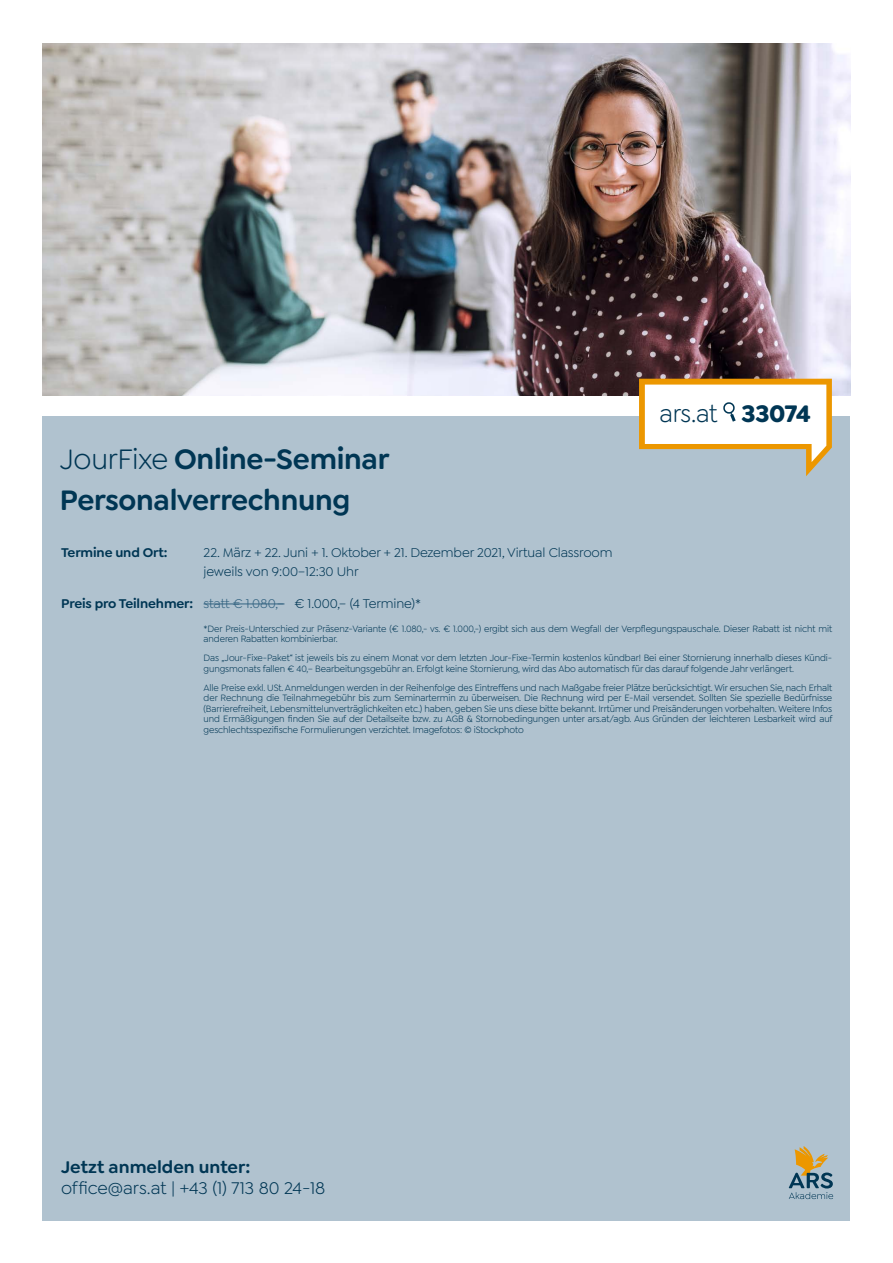
<style>
.page{position:relative;width:893px;height:1263px;background:#fff}
.page>*{position:absolute;margin:0;border:0;box-sizing:border-box;transform-origin:0 0}
.t1{font:600 30px/40.5px "Goldplay";letter-spacing:-.01em;color:#003654}
.t2{font:25.5px "Goldplay";color:#003654}
.t3{font:18px "Goldplay";letter-spacing:-.01em;color:#003654}
.t4{font:600 18px "Goldplay";color:#003654}
.t5{font:13.5px/19.5px "Goldplay";letter-spacing:-.01em;color:#003654}
.t6{font:600 13.5px "Goldplay";letter-spacing:-.01em;color:#003654}
.t7{font:9.75px/10.5px "Goldplay";letter-spacing:-.01em;color:#003654;scale:.95 1}
.s1{font-weight:400}
.s2{font-weight:700}
.s3{font-weight:400;color:#336381}
</style>
<div class="page">
<div style="left:43px;top:416px;width:807px;height:804px;background:#b0c2cf"></div>
<img style="left:43px;top:43px;width:807px;height:352px">
<hr style="left:204px;top:604px;width:80px;height:1px;background:#336381">
<svg style="left:789px;top:1146px;width:44px;height:53px"></svg>
<svg style="left:639px;top:379px;width:193px;height:97px"></svg>
<h1 class="t1" style="left:60px;top:439px;width:331px"><span class="s1">JourFixe</span> Online-Seminar<br>Personalverrechnung</h1>
<h2 class="t2" style="left:659px;top:399px;width:153px">ars.at <span class="s2">33074</span></h2>
<h3 class="t6" style="left:61px;top:544px;width:108px">Termine und Ort:</h3>
<h3 class="t5" style="left:204px;top:542px;width:410px">22. März + 22. Juni + 1. Oktober + 21. Dezember 2021, Virtual Classroom jeweils von 9:00–12:30 Uhr</h3>
<h3 class="t6" style="left:61px;top:595px;width:361px">Preis pro Teilnehmer: <span class="s3">statt € 1.080,–</span> <span class="s1">€ 1.000,– (4 Termine)*</span></h3>
<p class="t7" style="left:204px;top:623px;width:663px">*Der Preis-Unterschied zur Präsenz-Variante (€ 1.080,- vs. € 1.000,-) ergibt sich aus dem Wegfall der Verpflegungspauschale. Dieser Rabatt ist nicht mit anderen Rabatten kombinierbar.</p>
<p class="t7" style="left:204px;top:653px;width:663px">Das „Jour-Fixe-Paket“ ist jeweils bis zu einem Monat vor dem letzten Jour-Fixe-Termin kostenlos kündbar! Bei einer Stornierung innerhalb dieses Kündi&shy;gungsmonats fallen € 40,– Bearbeitungsgebühr an. Erfolgt keine Stornierung, wird das Abo automatisch für das darauf folgende Jahr verlängert.</p>
<p class="t7" style="left:204px;top:682px;width:663px;text-align:justify">Alle Preise exkl. USt. Anmeldungen werden in der Reihenfolge des Eintreffens und nach Maßgabe freier Plätze berücksichtigt. Wir ersuchen Sie, nach Erhalt der Rechnung die Teilnahmegebühr bis zum Seminartermin zu überweisen. Die Rechnung wird per E-Mail versendet. Sollten Sie spezielle Bedürfnisse (Barrierefreiheit, Lebensmittelunverträglichkeiten etc.) haben, geben Sie uns diese bitte bekannt. Irrtümer und Preisänderungen vorbehalten. Weitere Infos und Ermäßigungen finden Sie auf der Detailseite bzw. zu AGB &amp; Stornobedingungen unter ars.at/agb. Aus Gründen der leichteren Lesbarkeit wird auf geschlechtsspezifische Formulierungen verzichtet. Imagefotos: © iStockphoto</p>
<h3 class="t4" style="left:61px;top:1156px;width:191px">Jetzt anmelden unter:</h3>
<h3 class="t3" style="left:61px;top:1178px;width:266px">office@ars.at | +43 (1) 713 80 24-18</h3>
</div>
